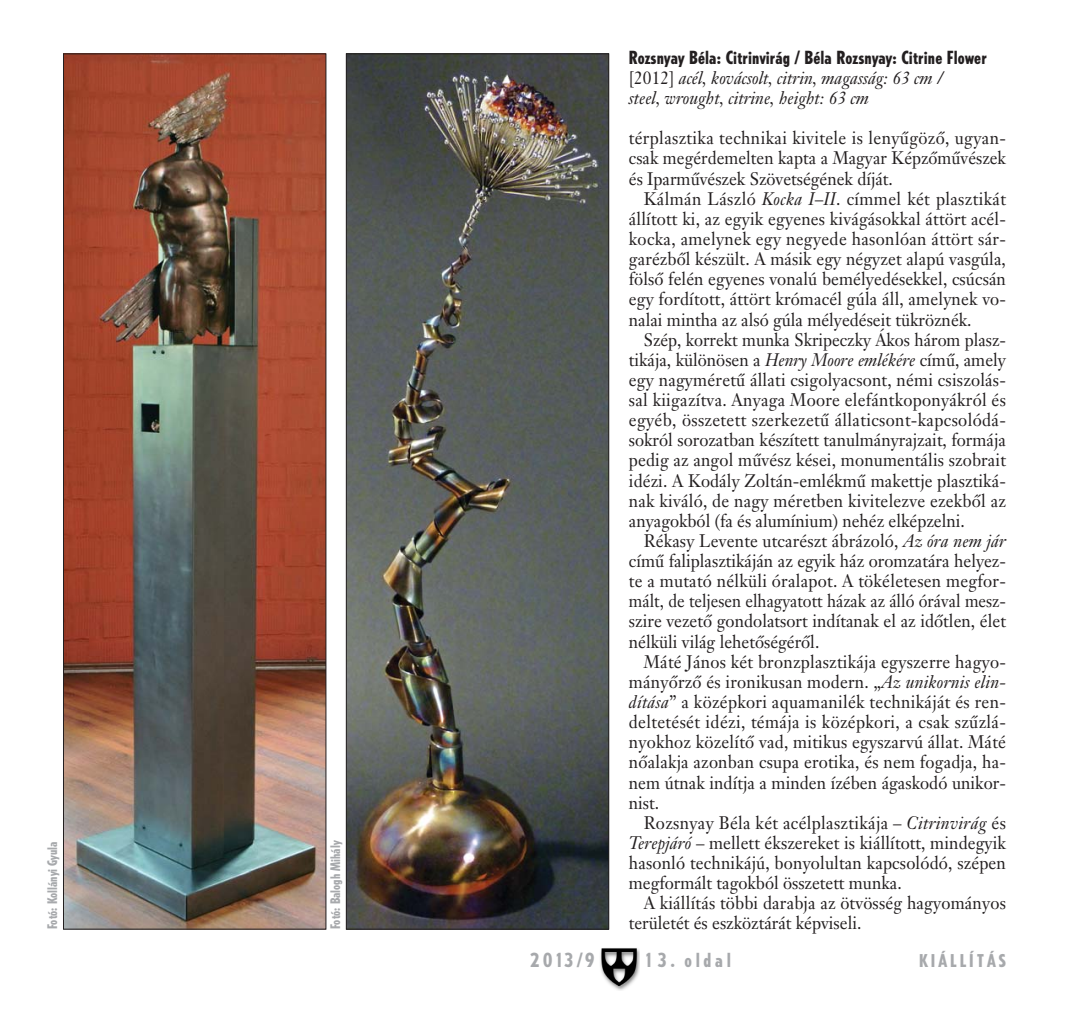
<style>
.page{position:relative;width:1066px;height:1017px;background:#fff}
.page>*{position:absolute;margin:0;border:0;box-sizing:border-box;transform-origin:0 0}
.t1{font:19.25px "Tempo Heavy Condensed H";letter-spacing:.19em;color:#a7a9ac}
.t2{font:17.85px/20.1px "Janson Text Roman H";color:#231f20;text-align:justify;scale:.94 1}
.t3{font:17.85px/20.1px "Janson Text Roman H";color:#231f20;text-align:justify;scale:.93 1}
.t4{font:17.85px/20.1px "Janson Text Italic H";color:#231f20;scale:.94 1}
.t5{font:17.85px "Tempo Heavy Condensed H";letter-spacing:.01em;color:#231f20}
.t6{font:17.5px "Tempo Heavy Condensed H";letter-spacing:.19em;color:#a7a9ac}
.t7{font:13.12px "Tempo Heavy Condensed H";color:#a7a9ac}
.s1{font-family:"Janson Text Roman H"}
.s2{font-family:"Janson Text Italic H"}
</style>
<div class="page">
<img style="left:600px;top:948px;width:39px;height:42px">
<img style="left:65px;top:56px;width:259px;height:871px">
<img style="left:348px;top:56px;width:259px;height:871px">
<p class="t7" style="left:48px;top:929px;width:89px;rotate:-90deg">Fotó: Kollányi Gyula</p>
<p class="t7" style="left:330px;top:929px;width:90px;rotate:-90deg">Fotó: Balogh Mihály</p>
<p class="t5" style="left:629px;top:51px;width:359px">Rozsnyay Béla: Citrinvirág / Béla Rozsnyay: Citrine Flower</p>
<p class="t4" style="left:629px;top:70px;width:336px"><span class="s1">[2012]</span> acél, kovácsolt, citrin, magasság: 63 cm / steel, wrought, citrine, height: 63 cm</p>
<p class="t2" style="left:629px;top:130px;width:403px">térplasztika technikai kivitele is lenyûgözô, ugyan - csak megérdemelten kapta a Magyar Képzômû vé szek és Iparmûvészek Szövetségének díját.</p>
<p class="t2" style="left:629px;top:190px;width:403px;text-indent:15px">Kálmán László <span class="s2">Kocka I–II</span>. címmel két plasztikát állított ki, az egyik egyenes kivágásokkal áttört acél - kocka, amelynek egy negyede hasonlóan áttört sár - garézbôl készült. A másik egy négyzet alapú vasgúla, fölsô felén egyenes vonalú bemélyedésekkel, csúcsán egy fordított, áttört krómacél gúla áll, amelynek vo - nalai mintha az alsó gúla mélyedéseit tükröznék.</p>
<p class="t3" style="left:629px;top:331px;width:407px;text-indent:15px">Szép, korrekt munka Skripeczky Ákos három plasz&shy;tikája, különösen a <span class="s2">Henry Moore emlékére</span> címû, amely egy nagyméretû állati csigolyacsont, némi csiszolás - sal kiigazítva. Anyaga Moore elefántkoponyákról és egyéb, összetett szerkezetû állaticsont-kapcsolódá - sokról sorozatban készített tanulmányrajzait, formája pedig az angol mûvész kései, monumentális szobrait idézi. A Kodály Zoltán-emlékmû makettje plasztiká - nak kiváló, de nagy méretben kivitelezve ezekbôl az anyagokból (fa és alumínium) nehéz elképzelni.</p>
<p class="t2" style="left:629px;top:532px;width:403px;text-indent:15px">Rékasy Levente utcarészt ábrázoló, <span class="s2">Az óra nem jár </span>címû faliplasztikáján az egyik ház oromzatára helyez - te a mutató nélküli óralapot. A tökéletesen megfor - mált, de teljesen elhagyatott házak az álló órával mesz&shy;szire vezetô gondolatsort indítanak el az idôtlen, élet nélküli világ lehetôségérôl.</p>
<p class="t2" style="left:629px;top:653px;width:403px;text-indent:15px">Máté János két bronzplasztikája egyszerre hagyo - mányôrzô és ironikusan modern. „<span class="s2">Az unikornis elin - dí tása</span>” a középkori aquamanilék technikáját és ren - deltetését idézi, témája is középkori, a csak szûzlá - nyokhoz közelítô vad, mitikus egyszarvú állat. Máté nôalakja azonban csupa erotika, és nem fogadja, ha - nem útnak indítja a minden ízében ágaskodó unikor - nist.</p>
<p class="t2" style="left:629px;top:814px;width:403px;text-indent:15px">Rozsnyay Béla két acélplasztikája – <span class="s2">Citrinvirág</span> és <span class="s2">Terepjáró</span> – mellett ékszereket is kiállított, mindegyik hasonló technikájú, bonyolultan kapcsolódó, szépen megformált tagokból összetett munka.</p>
<p class="t2" style="left:629px;top:895px;width:403px;text-indent:15px">A kiállítás többi darabja az ötvösség hagyományos területét és eszköztárát képviseli.</p>
<p class="t1" style="left:530px;top:952px;width:66px">2013/9</p>
<p class="t1" style="left:645px;top:952px;width:88px">13. oldal</p>
<p class="t6" style="left:919px;top:953px;width:88px">KIÁLLÍTÁS</p>
</div>
